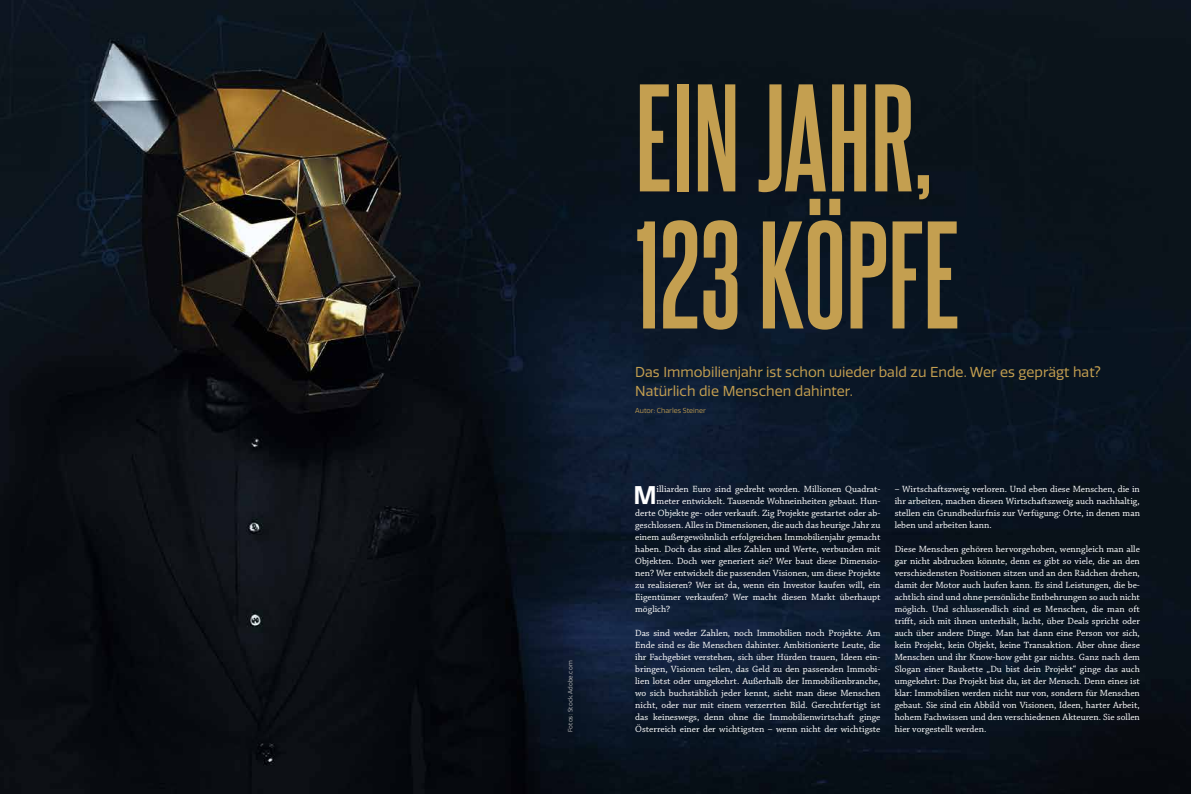
<style>
.page{position:relative;width:1191px;height:794px;background:#fff}
.page>*{position:absolute;margin:0;border:0;box-sizing:border-box;transform-origin:0 0}
.t1{font:700 130px/137px "Steelfish Rg";color:#c49f50}
.t2{font:600 24.9px "Quatro";color:#fff}
.t3{font:14px/19px "Quatro";color:#c49f50}
.t4{font:9.5px/12px "Chaparral Pro";color:#fff;text-align:justify}
.t5{font:7px "Quatro";color:#c49f50}
.t6{font:6px "Quatro";letter-spacing:.03em;color:#c6c6c6}
</style>
<div class="page">
<img style="left:0;top:0;width:1191px;height:794px">
<p class="t6" style="left:567px;top:732px;width:73px;rotate:-90deg">Fotos: Stock.Adobe.com</p>
<h1 class="t1" style="left:635px;top:59px;width:326px">EIN JAHR,<br>123 KÖPFE</h1>
<h3 class="t3" style="left:635px;top:363px;width:467px">Das Immobilienjahr ist schon wieder bald zu Ende. Wer es geprägt hat?<br>Natürlich die Menschen dahinter.</h3>
<p class="t5" style="left:635px;top:407px;width:72px">Autor: Charles Steiner</p>
<h2 class="t2" style="left:633px;top:481px;width:25px">M</h2>
<p class="t4" style="left:656px;top:483px;width:225px">illiarden Euro sind gedreht worden. Millionen Quadrat-</p>
<p class="t4" style="left:656px;top:495px;width:225px">meter entwickelt. Tausende Wohneinheiten gebaut. Hun-</p>
<p class="t4" style="left:635px;top:507px;width:247px">derte Objekte ge- oder verkauft. Zig Projekte gestartet oder ab-</p>
<p class="t4" style="left:635px;top:519px;width:247px">geschlossen. Alles in Dimensionen, die auch das heurige Jahr zu</p>
<p class="t4" style="left:635px;top:531px;width:247px">einem außergewöhnlich erfolgreichen Immobilienjahr gemacht</p>
<p class="t4" style="left:635px;top:543px;width:247px">haben. Doch das sind alles Zahlen und Werte, verbunden mit</p>
<p class="t4" style="left:635px;top:555px;width:247px">Objekten. Doch wer generiert sie? Wer baut diese Dimensio-</p>
<p class="t4" style="left:635px;top:567px;width:247px">nen? Wer entwickelt die passenden Visionen, um diese Projekte</p>
<p class="t4" style="left:635px;top:579px;width:247px">zu realisieren? Wer ist da, wenn ein Investor kaufen will, ein</p>
<p class="t4" style="left:635px;top:591px;width:247px">Eigentümer verkaufen? Wer macht diesen Markt überhaupt</p>
<p class="t4" style="left:635px;top:603px;width:37px">möglich?</p>
<p class="t4" style="left:635px;top:627px;width:247px">Das sind weder Zahlen, noch Immobilien noch Projekte. Am Ende sind es die Menschen dahinter. Ambitionierte Leute, die ihr Fachgebiet verstehen, sich über Hürden trauen, Ideen ein&shy;bringen, Visionen teilen, das Geld zu den passenden Immobi&shy;lien lotst oder umgekehrt. Außerhalb der Immobilienbranche, wo sich buchstäblich jeder kennt, sieht man diese Menschen nicht, oder nur mit einem verzerrten Bild. Gerechtfertigt ist das keineswegs, denn ohne die Immobilienwirtschaft ginge Österreich einer der wichtigsten – wenn nicht der wichtigste</p>
<p class="t4" style="left:894px;top:483px;width:247px">– Wirtschaftszweig verloren. Und eben diese Menschen, die in ihr arbeiten, machen diesen Wirtschaftszweig auch nachhaltig, stellen ein Grundbedürfnis zur Verfügung: Orte, in denen man leben und arbeiten kann.</p>
<p class="t4" style="left:894px;top:543px;width:247px">Diese Menschen gehören hervorgehoben, wenngleich man alle gar nicht abdrucken könnte, denn es gibt so viele, die an den verschiedensten Positionen sitzen und an den Rädchen drehen, damit der Motor auch laufen kann. Es sind Leistungen, die be&shy;achtlich sind und ohne persönliche Entbehrungen so auch nicht möglich. Und schlussendlich sind es Menschen, die man oft trifft, sich mit ihnen unterhält, lacht, über Deals spricht oder auch über andere Dinge. Man hat dann eine Person vor sich, kein Projekt, kein Objekt, keine Transaktion. Aber ohne diese Menschen und ihr Know-how geht gar nichts. Ganz nach dem Slogan einer Baukette „Du bist dein Projekt“ ginge das auch umgekehrt: Das Projekt bist du, ist der Mensch. Denn eines ist klar: Immobilien werden nicht nur von, sondern für Menschen gebaut. Sie sind ein Abbild von Visionen, Ideen, harter Arbeit, hohem Fachwissen und den verschiedenen Akteuren. Sie sollen hier vorgestellt werden.</p>
</div>
